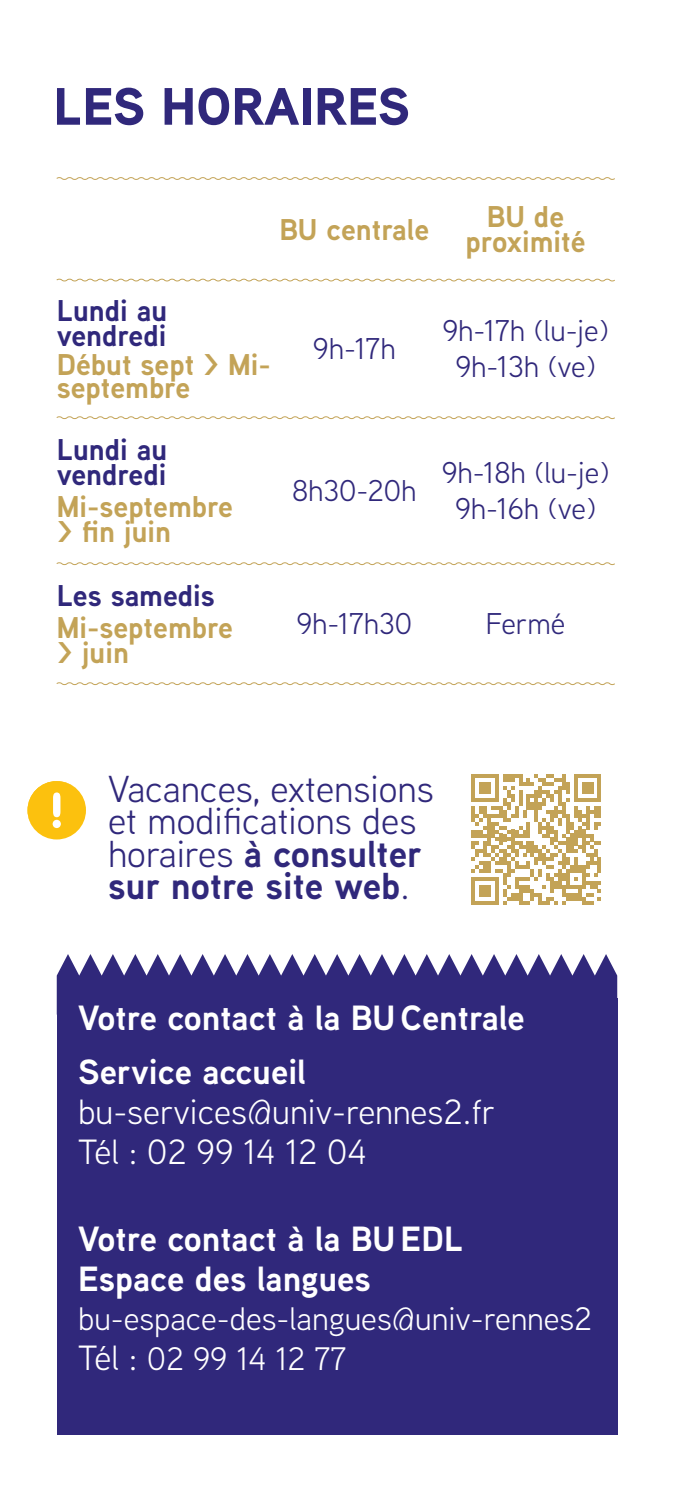
<style>
.page{position:relative;width:674px;height:1489px;background:#fff}
.page>*{position:absolute;margin:0;border:0;box-sizing:border-box;transform-origin:0 0}
.t1{font:900 52.5px "Aaux Next";color:#30287b}
.t2{font:37.5px/32.5px "Aaux Next";color:#30287b}
.t3{font:700 35px/54.2px "Aaux Next";color:#fff}
.t4{font:35px/40px "Aaux Next";color:#fff}
.t5{font:32.5px/40px "Aaux Next";color:#fff}
.t6{font:700 30px/25px "Aaux Next";color:#c3a357}
.t7{font:30px/36px "Aaux Next";color:#30287b;text-align:center}
.t8{font:700 30px/25px "Aaux Next";color:#30287b}
.s1{font-weight:700}
.s2{font-size:35px}
</style>
<div class="page">
<svg style="left:56px;top:177px;width:559px;height:3px"></svg>
<svg style="left:56px;top:278px;width:559px;height:4px"></svg>
<svg style="left:56px;top:416px;width:559px;height:4px"></svg>
<svg style="left:56px;top:562px;width:559px;height:4px"></svg>
<svg style="left:56px;top:682px;width:559px;height:3px"></svg>
<div style="left:27px;top:781px;width:59px;height:58px;background:#fcc10e;border-radius:50%"></div>
<svg style="left:27px;top:781px;width:51px;height:50px"></svg>
<svg style="left:57px;top:954px;width:560px;height:43px"></svg>
<div style="left:57px;top:997px;width:560px;height:437px;background:#30287b"></div>
<svg style="left:471px;top:774px;width:130px;height:130px"></svg>
<h1 class="t1" style="left:53px;top:69px;width:358px">LES HORAIRES</h1>
<p class="t6" style="left:279px;top:216px;width:151px">BU centrale</p>
<p class="t6" style="left:465px;top:204px;width:121px;text-align:center">BU de proximité</p>
<p class="t8" style="left:57px;top:297px;width:112px">Lundi au vendredi</p>
<p class="t6" style="left:57px;top:353px;width:216px;line-height:22.5px">Début sept &gt; Mi&shy;septembre</p>
<p class="t8" style="left:57px;top:436px;width:112px">Lundi au vendredi</p>
<p class="t6" style="left:57px;top:493px;width:178px">Mi-septembre &gt; fin juin</p>
<p class="t7" style="left:313px;top:330px;width:84px">9h-17h</p>
<p class="t7" style="left:292px;top:471px;width:126px">8h30-20h</p>
<p class="t7" style="left:442px;top:312px;width:168px">9h-17h (lu-je)<br>9h-13h (ve)</p>
<p class="t7" style="left:441px;top:453px;width:169px">9h-18h (lu-je)<br>9h-16h (ve)</p>
<p class="t8" style="left:57px;top:582px;width:160px">Les samedis</p>
<p class="t6" style="left:57px;top:614px;width:178px">Mi-septembre &gt; juin</p>
<p class="t7" style="left:296px;top:604px;width:117px">9h-17h30</p>
<p class="t7" style="left:485px;top:604px;width:81px">Fermé</p>
<p class="t2" style="left:108px;top:771px;width:327px">Vacances, extensions et modifications des horaires <span class="s1">à consulter sur notre site web</span>.</p>
<p class="t3" style="left:78px;top:989px;width:448px">Votre contact à la BU Centrale<br>Service accueil</p>
<p class="t4" style="left:78px;top:1090px;width:418px">bu-services@univ-rennes2.fr<br>Tél : 02 99 14 12 04</p>
<p class="t3" style="left:78px;top:1217px;width:386px;line-height:40px">Votre contact à la BU EDL<br>Espace des langues</p>
<p class="t5" style="left:78px;top:1297px;width:515px">bu-espace-des-langues@univ-rennes2<br><span class="s2">Tél :</span> 02 99 14 12 77</p>
</div>
